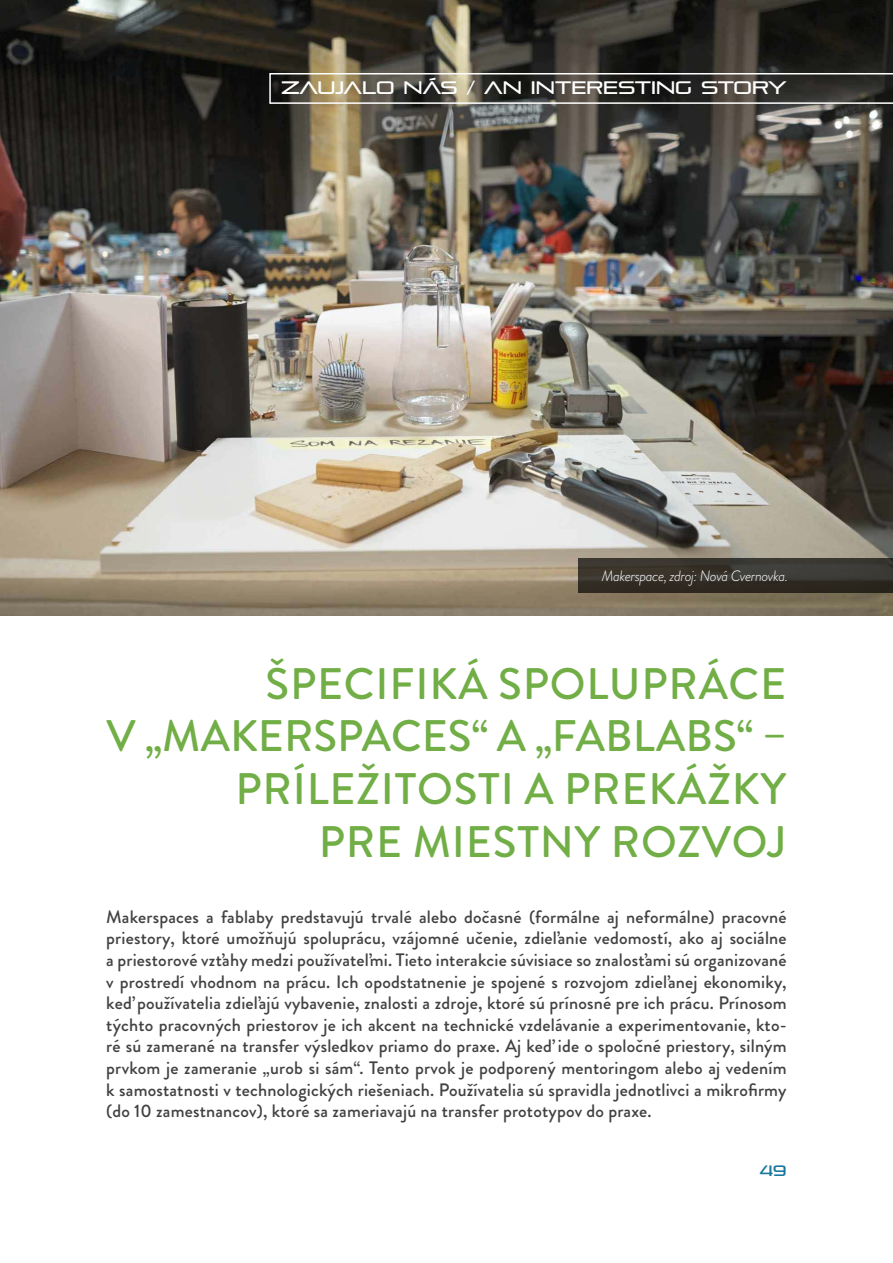
<style>
.page{position:relative;width:893px;height:1263px;background:#fff}
.page>*{position:absolute;margin:0;border:0;box-sizing:border-box;transform-origin:0 0}
.t1{font:500 44.1px/52.9px "Brandon Grotesque";letter-spacing:.02em;color:#71ae46;text-align:right}
.t2{font:500 18px/21.6px "Brandon Grotesque";letter-spacing:.01em;color:#414042;text-align:justify}
.t3{font:18px "Pirulen Rg";color:#fff}
.t4{font:italic 300 15px "Brandon Grotesque";letter-spacing:-.03em;color:#fff}
.t5{font:15px "Pirulen Rg";color:#1a769d}
</style>
<div class="page">
<img style="left:0;top:0;width:893px;height:616px">
<svg style="left:578px;top:558px;width:315px;height:34px;background:#36322c"></svg>
<svg style="left:269px;top:73px;width:624px;height:31px;background:#555249"></svg>
<p class="t3" style="left:281px;top:77px;width:507px">ZAUJALO NÁS / AN INTERESTING STORY</p>
<p class="t4" style="left:602px;top:565px;width:188px">Makerspace, zdroj: Nová Cvernovka.</p>
<h1 class="t1" style="left:107px;top:658px;width:682px">ŠPECIFIKÁ SPOLUPRÁCE<br>V „MAKERSPACES“ A „FABLABS“ –<br>PRÍLEŽITOSTI A PREKÁŽKY<br>PRE MIESTNY ROZVOJ</h1>
<p class="t2" style="left:106px;top:906px;width:682px">Makerspaces a fablaby predstavujú trvalé alebo dočasné (formálne aj neformálne) pracovné priestory, ktoré umožňujú spoluprácu, vzájomné učenie, zdieľanie vedomostí, ako aj sociálne a priestorové vzťahy medzi používateľmi. Tieto interakcie súvisiace so znalosťami sú organizované v prostredí vhodnom na prácu. Ich opodstatnenie je spojené s rozvojom zdieľanej ekonomiky, keď používatelia zdieľajú vybavenie, znalosti a zdroje, ktoré sú prínosné pre ich prácu. Prínosom týchto pracovných priestorov je ich akcent na technické vzdelávanie a experimentovanie, kto&shy;ré sú zamerané na transfer výsledkov priamo do praxe. Aj keď ide o spoločné priestory, silným prvkom je zameranie „urob si sám“. Tento prvok je podporený mentoringom alebo aj vedením k samostatnosti v technologických riešeniach. Používatelia sú spravidla jednotlivci a mikrofirmy (do 10 zamestnancov), ktoré sa zameriavajú na transfer prototypov do praxe.</p>
<p class="t5" style="left:760px;top:1161px;width:28px">49</p>
</div>
